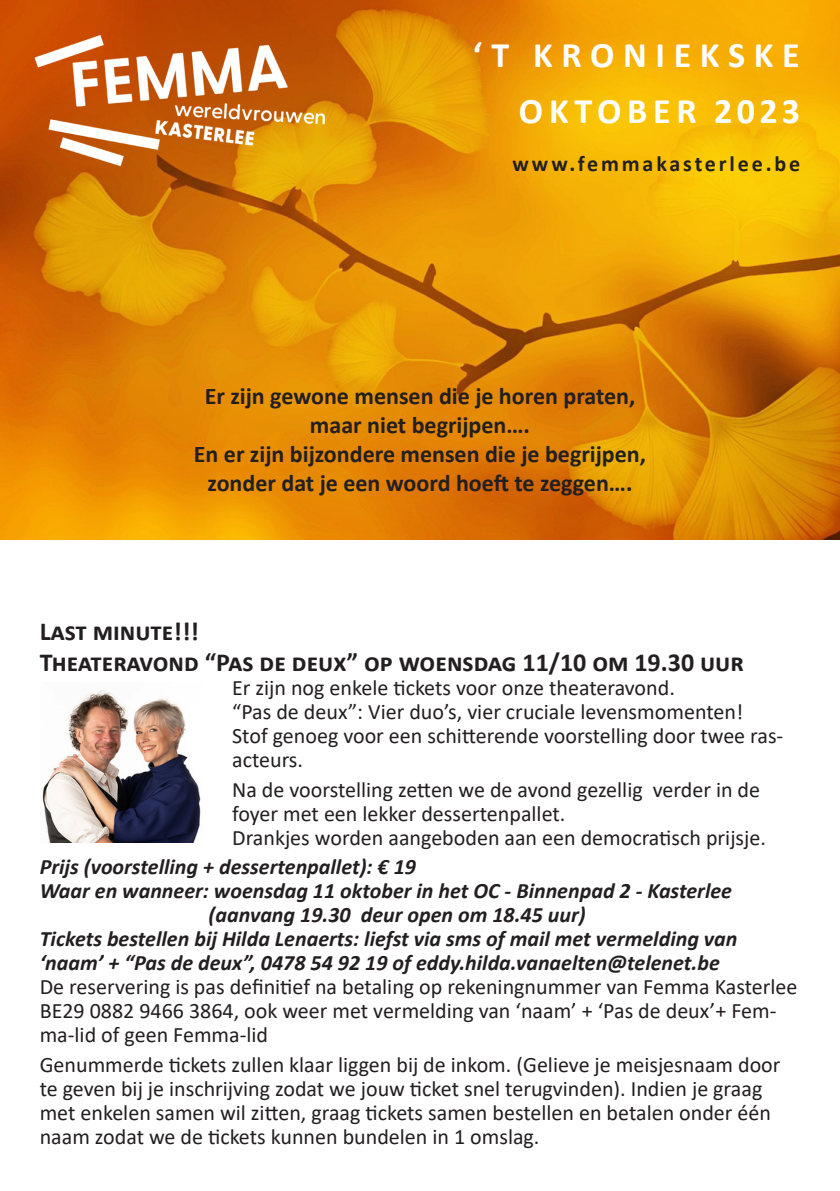
<style>
.page{position:relative;width:840px;height:1191px;background:#fff}
.page>*{position:absolute;margin:0;border:0;box-sizing:border-box;transform-origin:0 0}
.t1{font:700 36px/56px "Calibri";letter-spacing:.195em;color:#fff;text-align:right}
.titel{font:700 26px/31.2px "Calibri";color:#231f20}
.t2{font:700 24px "Calibri";color:#231f20}
.broodtekst{font:22px/24px "Calibri";color:#231f20}
.info{font:italic 700 22px "Calibri";color:#231f20}
.t3{font:700 22px "Calibri";letter-spacing:.13em;color:#231f20}
</style>
<div class="page">
<img style="left:0;top:0;width:839px;height:539px">
<img style="left:42px;top:690px;width:159px;height:152px">
<img style="left:0;top:0;width:359px;height:200px">
<p class="t1" style="left:472px;top:26px;width:328px">‘T KRONIEKSKE<br>OKTOBER 2023</p>
<p class="t3" style="left:512px;top:149px;width:289px">www.femmakasterlee.be</p>
<p class="t2" style="left:204px;top:379px;width:432px">Er zijn gewone mensen die je horen praten,</p>
<p class="t2" style="left:310px;top:408px;width:221px">maar niet begrijpen….</p>
<p class="t2" style="left:194px;top:437px;width:453px">En er zijn bijzondere mensen die je begrijpen,</p>
<p class="t2" style="left:207px;top:466px;width:426px">zonder dat je een woord hoeft te zeggen….</p>
<p class="titel" style="left:40px;top:615px;width:705px">Last minute!!!<br>Theateravond “Pas de deux” op woensdag 11/10 om 19.30 uur</p>
<p class="broodtekst" style="left:232px;top:675px;width:552px">Er zijn nog enkele tickets voor onze theateravond.<br>“Pas de deux”: Vier duo’s, vier cruciale levensmomenten!<br>Stof genoeg voor een schitterende voorstelling door twee ras&shy;acteurs.</p>
<p class="broodtekst" style="left:232px;top:776px;width:535px">Na de voorstelling zetten we de avond gezellig verder in de foyer met een lekker dessertenpallet.<br>Drankjes worden aangeboden aan een democratisch prijsje.</p>
<p class="info" style="left:40px;top:851px;width:377px">Prijs (voorstelling + dessertenpallet): € 19</p>
<p class="info" style="left:40px;top:875px;width:693px">Waar en wanneer: woensdag 11 oktober in het OC - Binnenpad 2 - Kasterlee</p>
<p class="info" style="left:208px;top:899px;width:378px">(aanvang 19.30 deur open om 18.45 uur)</p>
<p class="info" style="left:40px;top:923px;width:699px">Tickets bestellen bij Hilda Lenaerts: liefst via sms of mail met vermelding van</p>
<p class="info" style="left:40px;top:947px;width:681px">‘naam’ + “Pas de deux”, 0478 54 92 19 of eddy.hilda.vanaelten@telenet.be</p>
<p class="broodtekst" style="left:40px;top:974px;width:758px">De reservering is pas definitief na betaling op rekeningnummer van Femma Kasterlee<br>BE29 0882 9466 3864, ook weer met vermelding van ‘naam’ + ‘Pas de deux’+ Fem&shy;ma-lid of geen Femma-lid</p>
<p class="broodtekst" style="left:40px;top:1052px;width:742px">Genummerde tickets zullen klaar liggen bij de inkom. (Gelieve je meisjesnaam door te geven bij je inschrijving zodat we jouw ticket snel terugvinden). Indien je graag met enkelen samen wil zitten, graag tickets samen bestellen en betalen onder één naam zodat we de tickets kunnen bundelen in 1 omslag.</p>
</div>
